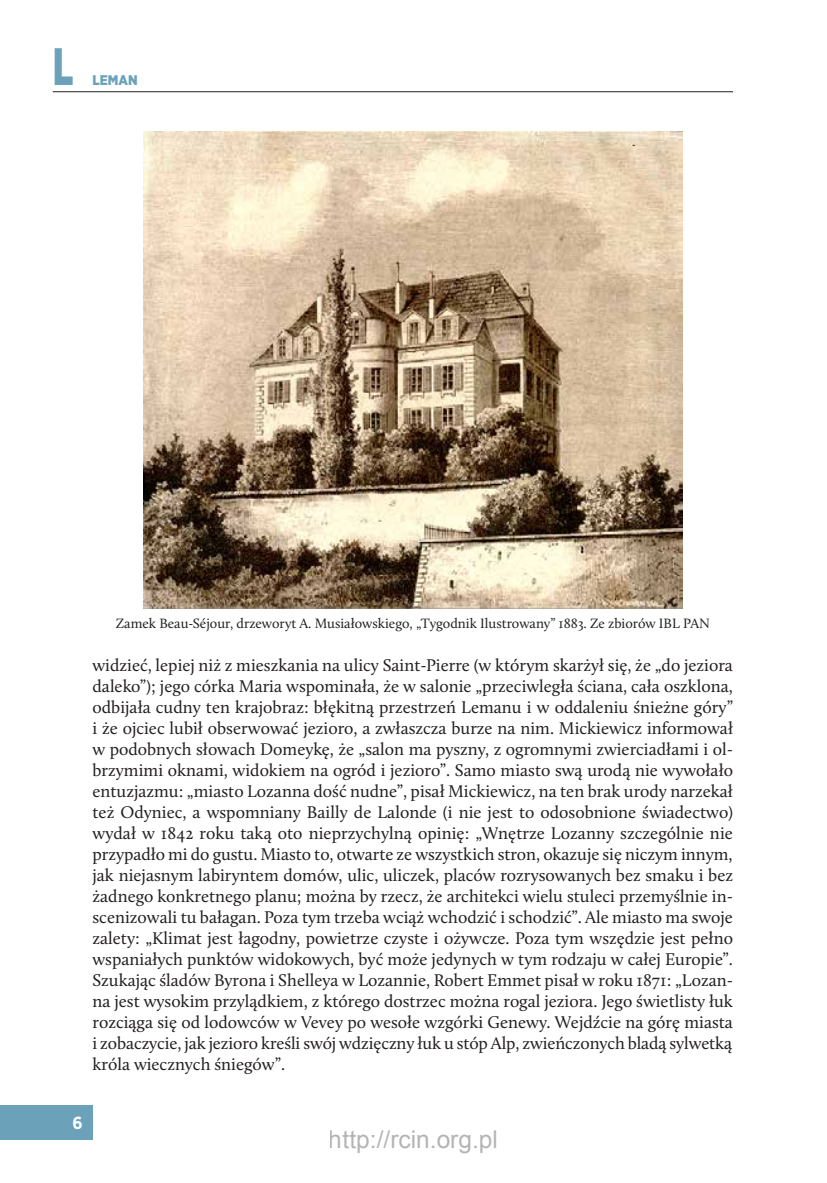
<style>
.page{position:relative;width:827px;height:1183px;background:#fff}
.page>*{position:absolute;margin:0;border:0;box-sizing:border-box;transform-origin:0 0}
.t1{font:900 52.5px "Gotham Narrow";color:#6ba2b9;scale:.75 1}
.t2{font:24.5px "Arial";color:rgb(0 0 0/.3)}
.t3{font:17.5px/21px "Calluna";letter-spacing:-.005em;color:#231f20;text-align:justify}
.t4{font:700 17.5px "Gotham Narrow";color:#fff}
.t5{font:14px "Calluna";color:#231f20}
.t6{font:900 14px "Gotham Narrow";color:#6ba2b9}
</style>
<div class="page">
<hr style="left:53px;top:91px;width:679px;height:1px;background:#231f20">
<div style="left:0;top:1104px;width:92px;height:35px;background:#6ba2b9"></div>
<img style="left:143px;top:132px;width:539px;height:476px">
<h1 class="t1" style="left:53px;top:31px;width:29px">L</h1>
<p class="t6" style="left:92px;top:70px;width:47px">LEMAN</p>
<p class="t5" style="left:116px;top:615px;width:595px">Zamek Beau-Séjour, drzeworyt A. Musiałowskiego, „Tygodnik Ilustrowany” 1883. Ze zbiorów IBL PAN</p>
<p class="t3" style="left:92px;top:654px;width:641px">widzieć, lepiej niż z mieszkania na ulicy Saint-Pierre (w którym skarżył się, że „do jeziora daleko”); jego córka Maria wspominała, że w salonie „przeciwległa ściana, cała oszklona, odbijała cudny ten krajobraz: błękitną przestrzeń Lemanu i w oddaleniu śnieżne góry” i że ojciec lubił obserwować jezioro, a zwłaszcza burze na nim. Mickiewicz informował w podobnych słowach Domeykę, że „salon ma pyszny, z ogromnymi zwierciadłami i ol&shy;brzymimi oknami, widokiem na ogród i jezioro”. Samo miasto swą urodą nie wywołało entuzjazmu: „miasto Lozanna dość nudne”, pisał Mickiewicz, na ten brak urody narzekał też Odyniec, a wspomniany Bailly de Lalonde (i nie jest to odosobnione świadectwo) wydał w 1842 roku taką oto nieprzychylną opinię: „Wnętrze Lozanny szczególnie nie przypadło mi do gustu. Miasto to, otwarte ze wszystkich stron, okazuje się niczym innym, jak niejasnym labiryntem domów, ulic, uliczek, placów rozrysowanych bez smaku i bez żadnego konkretnego planu; można by rzecz, że architekci wielu stuleci przemyślnie in&shy;scenizowali tu bałagan. Poza tym trzeba wciąż wchodzić i schodzić”. Ale miasto ma swoje zalety: „Klimat jest łagodny, powietrze czyste i ożywcze. Poza tym wszędzie jest pełno wspaniałych punktów widokowych, być może jedynych w tym rodzaju w całej Europie”.<br>Szukając śladów Byrona i Shelleya w Lozannie, Robert Emmet pisał w roku 1871: „Lozan&shy;na jest wysokim przylądkiem, z którego dostrzec można rogal jeziora. Jego świetlisty łuk rozciąga się od lodowców w Vevey po wesołe wzgórki Genewy. Wejdźcie na górę miasta i zobaczycie, jak jezioro kreśli swój wdzięczny łuk u stóp Alp, zwieńczonych bladą sylwetką króla wiecznych śniegów”.</p>
<p class="t4" style="left:72px;top:1111px;width:12px">6</p>
<h2 class="t2" style="left:329px;top:1123px;width:170px">http://rcin.org.pl</h2>
</div>
